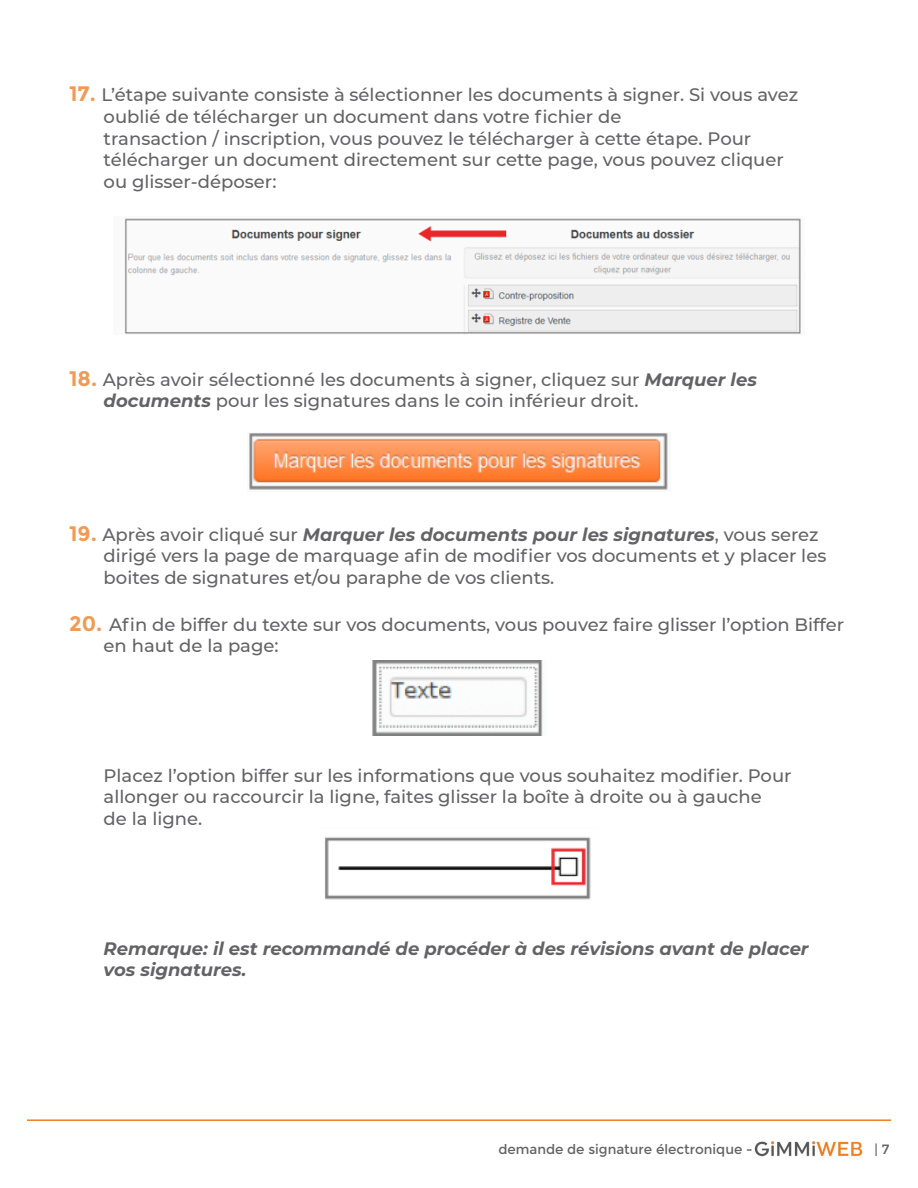
<style>
.page{position:relative;width:918px;height:1188px;background:#fff}
.page>*{position:absolute;margin:0;border:0;box-sizing:border-box;transform-origin:0 0}
.Titre_1{font:500 18px/21.6px "Montserrat";color:#636366}
.Titre_1-2{font:italic 700 18px "Montserrat";color:#636366}
.t1{font:13.5px "Montserrat";color:#636366}
.s1{font-weight:700;font-size:21px;color:#f19a53}
.s2{font-weight:700;font-style:italic}
.s3{font-style:normal;font-size:21px;color:#f19a53}
.s4{font-weight:500;font-style:normal}
</style>
<div class="page">
<img style="left:754px;top:1141px;width:109px;height:16px">
<hr style="left:27px;top:1119px;width:864px;height:2px;background:#ec7e23">
<img style="left:124px;top:218px;width:677px;height:117px">
<img style="left:249px;top:433px;width:419px;height:57px">
<img style="left:372px;top:661px;width:171px;height:74px">
<img style="left:325px;top:837px;width:266px;height:63px">
<p class="Titre_1" style="left:69px;top:83px;width:730px"><span class="s1">17.</span> L’étape suivante consiste à sélectionner les documents à signer. Si vous avez</p>
<p class="Titre_1" style="left:104px;top:105px;width:519px">oublié de télécharger un document dans votre fichier de</p>
<p class="Titre_1" style="left:104px;top:127px;width:649px">transaction / inscription, vous pouvez le télécharger à cette étape. Pour</p>
<p class="Titre_1" style="left:104px;top:148px;width:682px">télécharger un document directement sur cette page, vous pouvez cliquer</p>
<p class="Titre_1" style="left:104px;top:170px;width:174px">ou glisser-déposer:</p>
<p class="Titre_1" style="left:69px;top:368px;width:689px"><span class="s1">18.</span> Après avoir sélectionné les documents à signer, cliquez sur <span class="s2">Marquer les</span></p>
<p class="Titre_1" style="left:104px;top:389px;width:536px"><span class="s2">documents</span> pour les signatures dans le coin inférieur droit.</p>
<p class="Titre_1-2" style="left:69px;top:521px;width:751px"><span class="s3">19.</span> <span class="s4">Après avoir cliqué sur</span> Marquer les documents pour les signatures<span class="s4">, vous serez</span></p>
<p class="Titre_1" style="left:104px;top:544px;width:724px">dirigé vers la page de marquage afin de modifier vos documents et y placer les boites de signatures et/ou paraphe de vos clients.</p>
<p class="Titre_1" style="left:104px;top:613px;width:742px;text-indent:-35px"><span class="s1">20.</span> Afin de biffer du texte sur vos documents, vous pouvez faire glisser l’option Biffer en haut de la page:</p>
<p class="Titre_1" style="left:104px;top:764px;width:689px">Placez l’option biffer sur les informations que vous souhaitez modifier. Pour allonger ou raccourcir la ligne, faites glisser la boîte à droite ou à gauche<br>de la ligne.</p>
<p class="Titre_1-2" style="left:104px;top:935px;width:707px">Remarque: il est recommandé de procéder à des révisions avant de placer</p>
<p class="Titre_1-2" style="left:104px;top:957px;width:144px">vos signatures.</p>
<p class="t1" style="left:498px;top:1141px;width:256px">demande de signature électronique -</p>
<p class="t1" style="left:875px;top:1141px;width:16px">| 7</p>
</div>
